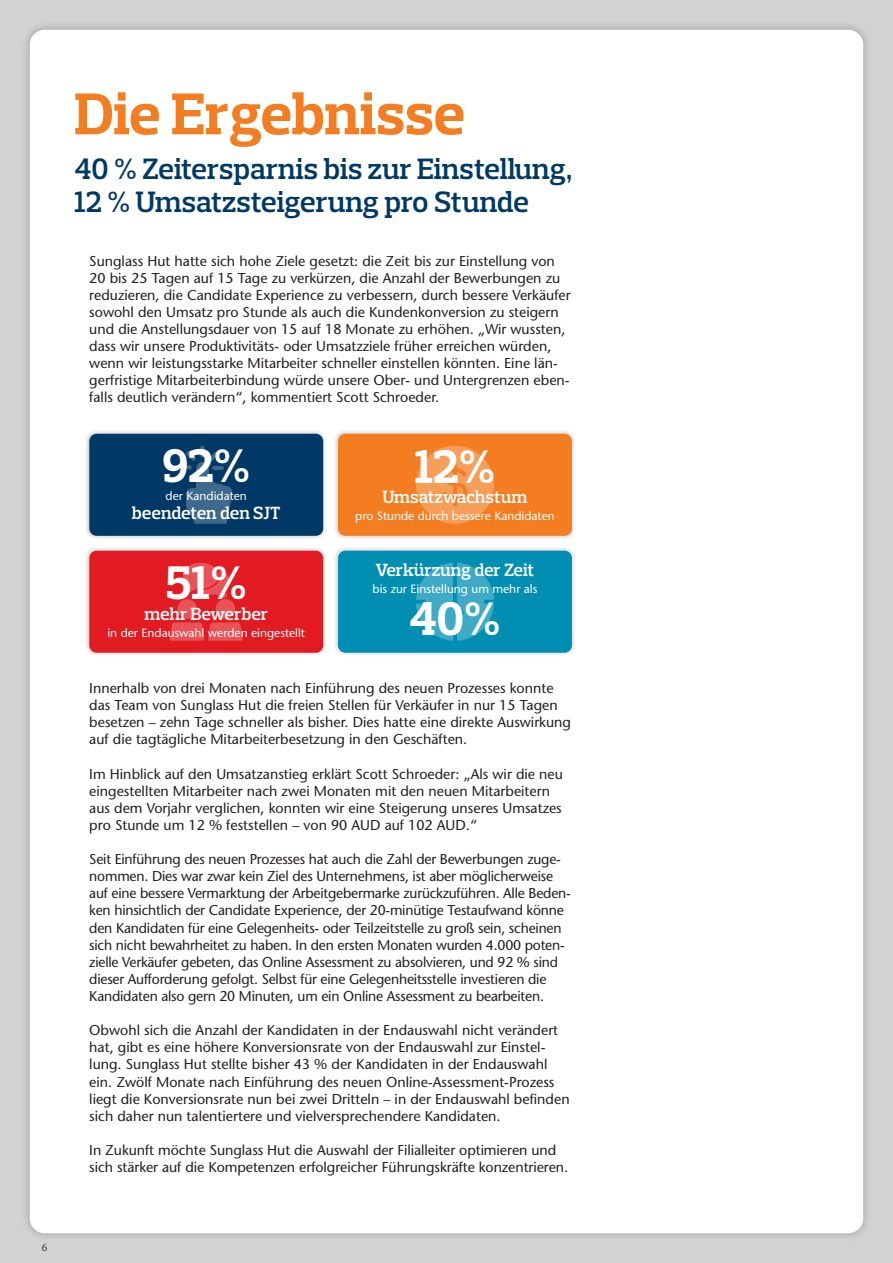
<style>
.page{position:relative;width:893px;height:1263px;background:#d1d2d4}
.page>*{position:absolute;margin:0;border:0;box-sizing:border-box;transform-origin:0 0}
.t1{font:700 60px "Prelo Slab";letter-spacing:-.01em;color:#f47d21}
.t2{font:700 48px "Prelo Slab";color:#fff}
.t3{font:600 30px/33px "Prelo Slab";color:#003965}
.t4{font:600 18px "Prelo Slab";color:#fff}
.t5{font:14.25px/17.1px "Stone Sans";color:#231f20}
.t6{font:12px "Stone Sans";color:#fff}
.t7{font:10.5px "Stone Sans";color:#4b4c4d}
</style>
<div class="page">
<div style="left:30px;top:30px;width:833px;height:1203px;background:#fff;border-radius:15px"></div>
<img style="left:86px;top:431px;width:488px;height:107px">
<div style="left:89px;top:434px;width:234px;height:102px;background:#003965;border-radius:7px"></div>
<svg style="left:180px;top:465px;width:12px;height:4px"></svg>
<svg style="left:200px;top:446px;width:4px;height:11px"></svg>
<svg style="left:186px;top:451px;width:46px;height:73px"></svg>
<svg style="left:212px;top:466px;width:12px;height:4px"></svg>
<div style="left:338px;top:434px;width:234px;height:102px;background:#f47d21;border-radius:7px"></div>
<svg style="left:416px;top:446px;width:78px;height:78px"></svg>
<img style="left:86px;top:548px;width:488px;height:106px">
<div style="left:89px;top:551px;width:234px;height:102px;background:#e21a21;border-radius:7px"></div>
<div style="left:177px;top:599px;width:20px;height:20px;background:#e95257;border-radius:50%"></div>
<div style="left:216px;top:599px;width:19px;height:20px;background:#e95257;border-radius:50%"></div>
<svg style="left:170px;top:622px;width:73px;height:19px"></svg>
<svg style="left:183px;top:563px;width:47px;height:35px"></svg>
<div style="left:338px;top:551px;width:234px;height:102px;background:#008fb3;border-radius:7px"></div>
<svg style="left:416px;top:563px;width:78px;height:78px"></svg>
<p class="t7" style="left:42px;top:1243px;width:8px">6</p>
<h1 class="t1" style="left:74px;top:93px;width:392px">Die Ergebnisse</h1>
<h3 class="t3" style="left:74px;top:156px;width:499px">40 % Zeitersparnis bis zur Einstellung,<br>12 % Umsatzsteigerung pro Stunde</h3>
<p class="t5" style="left:89px;top:254px;width:483px">Sunglass Hut hatte sich hohe Ziele gesetzt: die Zeit bis zur Einstellung von 20 bis 25 Tagen auf 15 Tage zu verkürzen, die Anzahl der Bewerbungen zu reduzieren, die Candidate Experience zu verbessern, durch bessere Verkäufer sowohl den Umsatz pro Stunde als auch die Kundenkonversion zu steigern und die Anstellungsdauer von 15 auf 18 Monate zu erhöhen. „Wir wussten, dass wir unsere Produktivitäts- oder Umsatzziele früher erreichen würden, wenn wir leistungsstarke Mitarbeiter schneller einstellen könnten. Eine län&shy;gerfristige Mitarbeiterbindung würde unsere Ober- und Untergrenzen eben&shy;falls deutlich verändern“, kommentiert Scott Schroeder.</p>
<h2 class="t2" style="left:162px;top:450px;width:90px">92%</h2>
<p class="t6" style="left:166px;top:491px;width:83px">der Kandidaten</p>
<p class="t4" style="left:132px;top:506px;width:150px">beendeten den SJT</p>
<h2 class="t2" style="left:166px;top:567px;width:83px">51%</h2>
<p class="t4" style="left:144px;top:607px;width:125px">mehr Bewerber</p>
<p class="t6" style="left:107px;top:628px;width:199px">in der Endauswahl werden eingestellt</p>
<h2 class="t2" style="left:415px;top:450px;width:82px">12%</h2>
<p class="t4" style="left:382px;top:490px;width:147px">Umsatzwachstum</p>
<p class="t6" style="left:355px;top:511px;width:201px">pro Stunde durch bessere Kandidaten</p>
<p class="t4" style="left:376px;top:564px;width:160px">Verkürzung der Zeit</p>
<p class="t6" style="left:373px;top:584px;width:166px">bis zur Einstellung um mehr als</p>
<h2 class="t2" style="left:409px;top:602px;width:93px">40%</h2>
<p class="t5" style="left:89px;top:681px;width:483px">Innerhalb von drei Monaten nach Einführung des neuen Prozesses konnte das Team von Sunglass Hut die freien Stellen für Verkäufer in nur 15 Tagen besetzen – zehn Tage schneller als bisher. Dies hatte eine direkte Auswirkung auf die tagtägliche Mitarbeiterbesetzung in den Geschäften.</p>
<p class="t5" style="left:89px;top:767px;width:475px">Im Hinblick auf den Umsatzanstieg erklärt Scott Schroeder: „Als wir die neu eingestellten Mitarbeiter nach zwei Monaten mit den neuen Mitarbeitern aus dem Vorjahr verglichen, konnten wir eine Steigerung unseres Umsatzes pro Stunde um 12 % feststellen – von 90 AUD auf 102 AUD.“</p>
<p class="t5" style="left:89px;top:852px;width:483px">Seit Einführung des neuen Prozesses hat auch die Zahl der Bewerbungen zuge&shy;nommen. Dies war zwar kein Ziel des Unternehmens, ist aber möglicherweise auf eine bessere Vermarktung der Arbeitgebermarke zurückzuführen. Alle Beden&shy;ken hinsichtlich der Candidate Experience, der 20-minütige Testaufwand könne den Kandidaten für eine Gelegenheits- oder Teilzeitstelle zu groß sein, scheinen sich nicht bewahrheitet zu haben. In den ersten Monaten wurden 4.000 poten&shy;zielle Verkäufer gebeten, das Online Assessment zu absolvieren, und 92 % sind dieser Aufforderung gefolgt. Selbst für eine Gelegenheitsstelle investieren die Kandidaten also gern 20 Minuten, um ein Online Assessment zu bearbeiten.</p>
<p class="t5" style="left:89px;top:1023px;width:482px">Obwohl sich die Anzahl der Kandidaten in der Endauswahl nicht verändert hat, gibt es eine höhere Konversionsrate von der Endauswahl zur Einstel&shy;lung. Sunglass Hut stellte bisher 43 % der Kandidaten in der Endauswahl ein. Zwölf Monate nach Einführung des neuen Online-Assessment-Prozess liegt die Konversionsrate nun bei zwei Dritteln – in der Endauswahl befinden sich daher nun talentiertere und vielversprechendere Kandidaten.</p>
<p class="t5" style="left:89px;top:1143px;width:480px">In Zukunft möchte Sunglass Hut die Auswahl der Filialleiter optimieren und sich stärker auf die Kompetenzen erfolgreicher Führungskräfte konzentrieren.</p>
</div>
